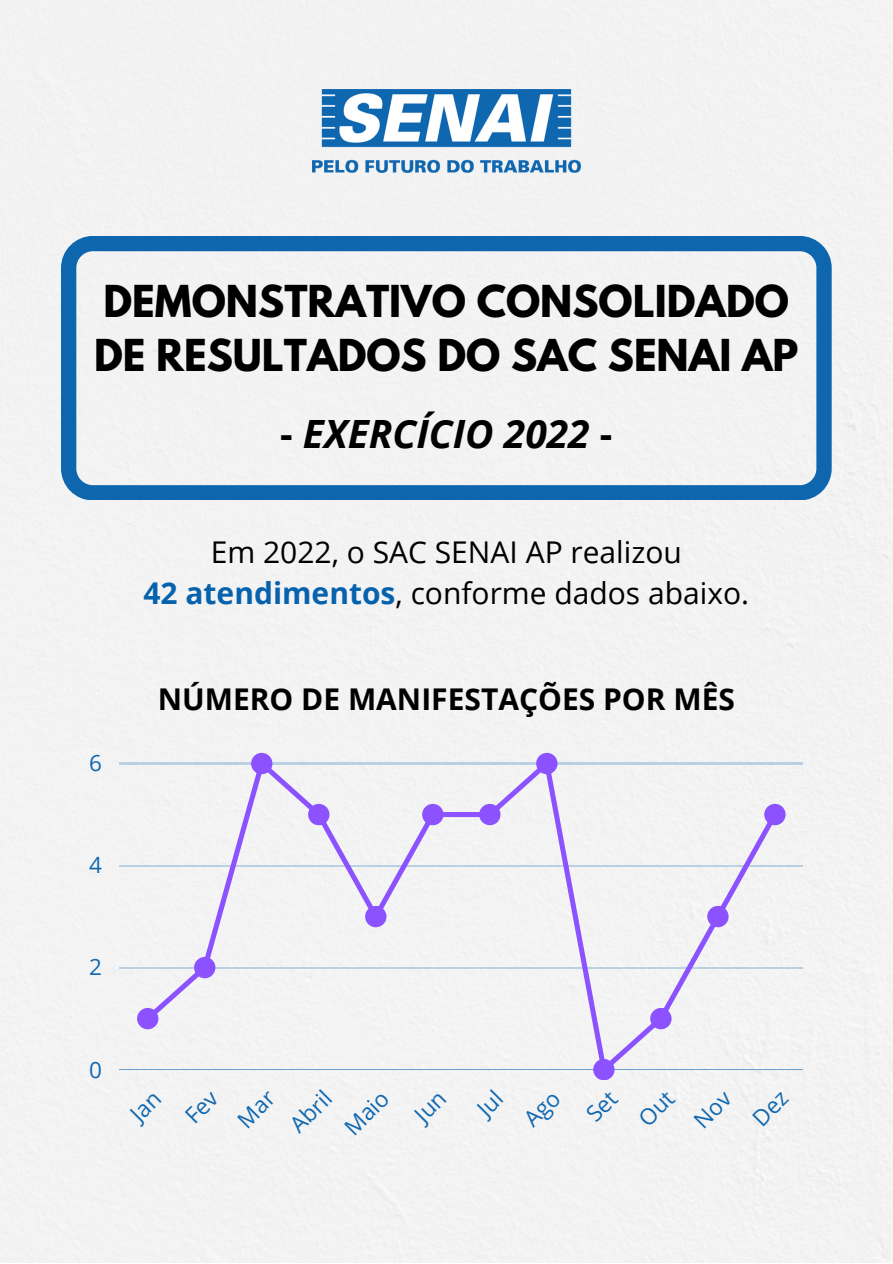
<style>
.page{position:relative;width:893px;height:1264px;background:#fff}
.page>*{position:absolute;margin:0;border:0;box-sizing:border-box;transform-origin:0 0}
.t1{font:700 39px/54px "League Spartan";color:#000}
.t2{font:italic 700 39px "Open Sans";color:#000}
.t3{font:30px/41.5px "Open Sans";color:#000;text-align:center}
.t4{font:700 30px "Open Sans";color:#000}
.t5{font:22.5px/40.3px "Open Sans";color:#1168b0}
.s1{font-style:normal}
.s2{font-weight:700;color:#0762ad}
</style>
<div class="page">
<div style="left:0;top:0;width:892px;height:1262px;background:#f3f3f3"></div>
<svg style="left:61px;top:236px;width:770px;height:264px;fill:#f2f2f2"></svg>
<hr style="left:119px;top:763px;width:684px;height:1px;background:#1168b0">
<hr style="left:119px;top:865px;width:684px;height:1px;background:#1168b0">
<hr style="left:119px;top:967px;width:684px;height:1px;background:#1168b0">
<hr style="left:119px;top:1069px;width:684px;height:1px;background:#1168b0">
<svg style="left:137px;top:752px;width:648px;height:328px"></svg>
<img style="left:312px;top:89px;width:269px;height:83px">
<svg style="left:127px;top:1092px;width:34px;height:34px"></svg>
<svg style="left:185px;top:1091px;width:35px;height:32px"></svg>
<svg style="left:237px;top:1091px;width:39px;height:37px"></svg>
<svg style="left:411px;top:1092px;width:35px;height:35px"></svg>
<svg style="left:474px;top:1089px;width:29px;height:33px"></svg>
<svg style="left:522px;top:1092px;width:39px;height:36px"></svg>
<svg style="left:584px;top:1089px;width:34px;height:33px"></svg>
<svg style="left:752px;top:1091px;width:37px;height:35px"></svg>
<h1 class="t1" style="left:94px;top:279px;width:705px">DEMONSTRATIVO CONSOLIDADO<br>DE RESULTADOS DO SAC SENAI AP</h1>
<h1 class="t2" style="left:280px;top:406px;width:333px"><span class="s1">-</span> EXERCÍCIO 2022 <span class="s1">-</span></h1>
<p class="t3" style="left:143px;top:530px;width:607px">Em 2022, o SAC SENAI AP realizou<br><span class="s2">42 atendimentos</span>, conforme dados abaixo.</p>
<p class="t5" style="left:89px;top:742px;width:14px">6</p>
<p class="t5" style="left:89px;top:844px;width:14px">4</p>
<p class="t5" style="left:89px;top:946px;width:14px">2</p>
<p class="t5" style="left:89px;top:1048px;width:14px">0</p>
<p class="t4" style="left:158px;top:677px;width:578px">NÚMERO DE MANIFESTAÇÕES POR MÊS</p>
<p class="t5" style="left:279px;top:1113px;width:50px;rotate:-45deg">Abril</p>
<p class="t5" style="left:333px;top:1116px;width:54px;rotate:-45deg">Maio</p>
<p class="t5" style="left:654px;top:1080px;width:43px;text-indent:-38px;rotate:-45deg">Out<br>Nov</p>
</div>
